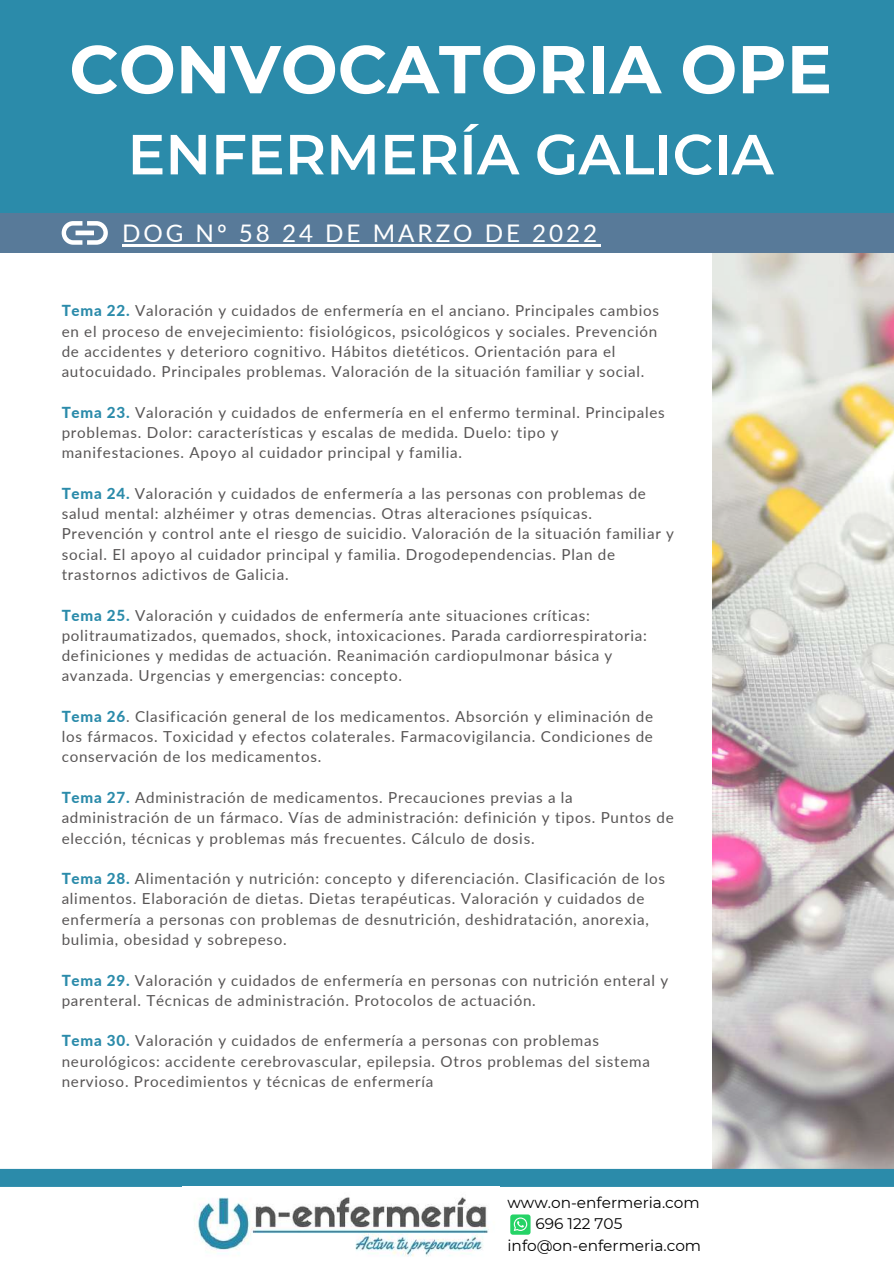
<style>
.page{position:relative;width:894px;height:1264px;background:#fff}
.page>*{position:absolute;margin:0;border:0;box-sizing:border-box;transform-origin:0 0}
.t1{font:700 67.5px "Montserrat";color:#fff}
.t2{font:600 56.4px "Montserrat";color:#fff}
.t3{font:24.15px "Lato";letter-spacing:.12em;color:#fff}
.t4{font:700 21.15px "PT Sans";letter-spacing:.1em;color:#fff}
.t5{font:15.3px "Montserrat";color:#000}
.t6{font:15.15px/20.2px "Lato";letter-spacing:.05em;color:#585555}
.s1{font-weight:800;color:#2b8baa}
</style>
<div class="page">
<img style="left:712px;top:252px;width:181px;height:916px">
<div style="left:0;top:0;width:893px;height:232px;background:#2b8baa"></div>
<div style="left:0;top:213px;width:893px;height:39px;background:#587a99"></div>
<div style="left:0;top:1168px;width:893px;height:18px;background:#2b8baa"></div>
<img style="left:194px;top:1197px;width:295px;height:60px">
<div style="left:510px;top:1214px;width:20px;height:20px;background:#25d366;border-radius:3px"></div>
<svg style="left:513px;top:1217px;width:14px;height:13px"></svg>
<hr style="left:122px;top:244px;width:478px;height:2px;background:#fff">
<svg style="left:62px;top:221px;width:46px;height:24px"></svg>
<h1 class="t1" style="left:69px;top:28px;width:764px">CONVOCATORIA OPE</h1>
<h2 class="t2" style="left:127px;top:120px;width:647px">ENFERMERÍA GALICIA</h2>
<h3 class="t4" style="left:74px;top:134px;width:280px">ALEVINES A LA PARRILLA</h3>
<h3 class="t3" style="left:122px;top:218px;width:476px">DOG Nº 58 24 DE MARZO DE 2022</h3>
<p class="t6" style="left:62px;top:300px;width:598px"><span class="s1">Tema 22.</span> Valoración y cuidados de enfermería en el anciano. Principales cambios en el proceso de envejecimiento: fisiológicos, psicológicos y sociales. Prevención de accidentes y deterioro cognitivo. Hábitos dietéticos. Orientación para el autocuidado. Principales problemas. Valoración de la situación familiar y social.</p>
<p class="t6" style="left:62px;top:402px;width:604px"><span class="s1">Tema 23.</span> Valoración y cuidados de enfermería en el enfermo terminal. Principales problemas. Dolor: características y escalas de medida. Duelo: tipo y manifestaciones. Apoyo al cuidador principal y familia.</p>
<p class="t6" style="left:62px;top:483px;width:613px"><span class="s1">Tema 24.</span> Valoración y cuidados de enfermería a las personas con problemas de salud mental: alzhéimer y otras demencias. Otras alteraciones psíquicas.<br>Prevención y control ante el riesgo de suicidio. Valoración de la situación familiar y social. El apoyo al cuidador principal y familia. Drogodependencias. Plan de trastornos adictivos de Galicia.</p>
<p class="t6" style="left:62px;top:604px;width:586px"><span class="s1">Tema 25.</span> Valoración y cuidados de enfermería ante situaciones críticas: politraumatizados, quemados, shock, intoxicaciones. Parada cardiorrespiratoria: definiciones y medidas de actuación. Reanimación cardiopulmonar básica y avanzada. Urgencias y emergencias: concepto.</p>
<p class="t6" style="left:62px;top:706px;width:592px;text-align:justify"><span class="s1">Tema 26</span>. Clasificación general de los medicamentos. Absorción y eliminación de los fármacos. Toxicidad y efectos colaterales. Farmacovigilancia. Condiciones de conservación de los medicamentos.</p>
<p class="t6" style="left:62px;top:787px;width:613px"><span class="s1">Tema 27.</span> Administración de medicamentos. Precauciones previas a la administración de un fármaco. Vías de administración: definición y tipos. Puntos de elección, técnicas y problemas más frecuentes. Cálculo de dosis.</p>
<p class="t6" style="left:62px;top:868px;width:604px"><span class="s1">Tema 28.</span> Alimentación y nutrición: concepto y diferenciación. Clasificación de los alimentos. Elaboración de dietas. Dietas terapéuticas. Valoración y cuidados de enfermería a personas con problemas de desnutrición, deshidratación, anorexia, bulimia, obesidad y sobrepeso.</p>
<p class="t6" style="left:62px;top:969px;width:608px"><span class="s1">Tema 29.</span> Valoración y cuidados de enfermería en personas con nutrición enteral y parenteral. Técnicas de administración. Protocolos de actuación.</p>
<p class="t6" style="left:62px;top:1030px;width:589px"><span class="s1">Tema 30.</span> Valoración y cuidados de enfermería a personas con problemas neurológicos: accidente cerebrovascular, epilepsia. Otros problemas del sistema nervioso. Procedimientos y técnicas de enfermería</p>
<p class="t5" style="left:507px;top:1193px;width:194px">www.on-enfermeria.com</p>
<p class="t5" style="left:535px;top:1214px;width:88px">696 122 705</p>
<p class="t5" style="left:507px;top:1235px;width:195px">info@on-enfermeria.com</p>
</div>
